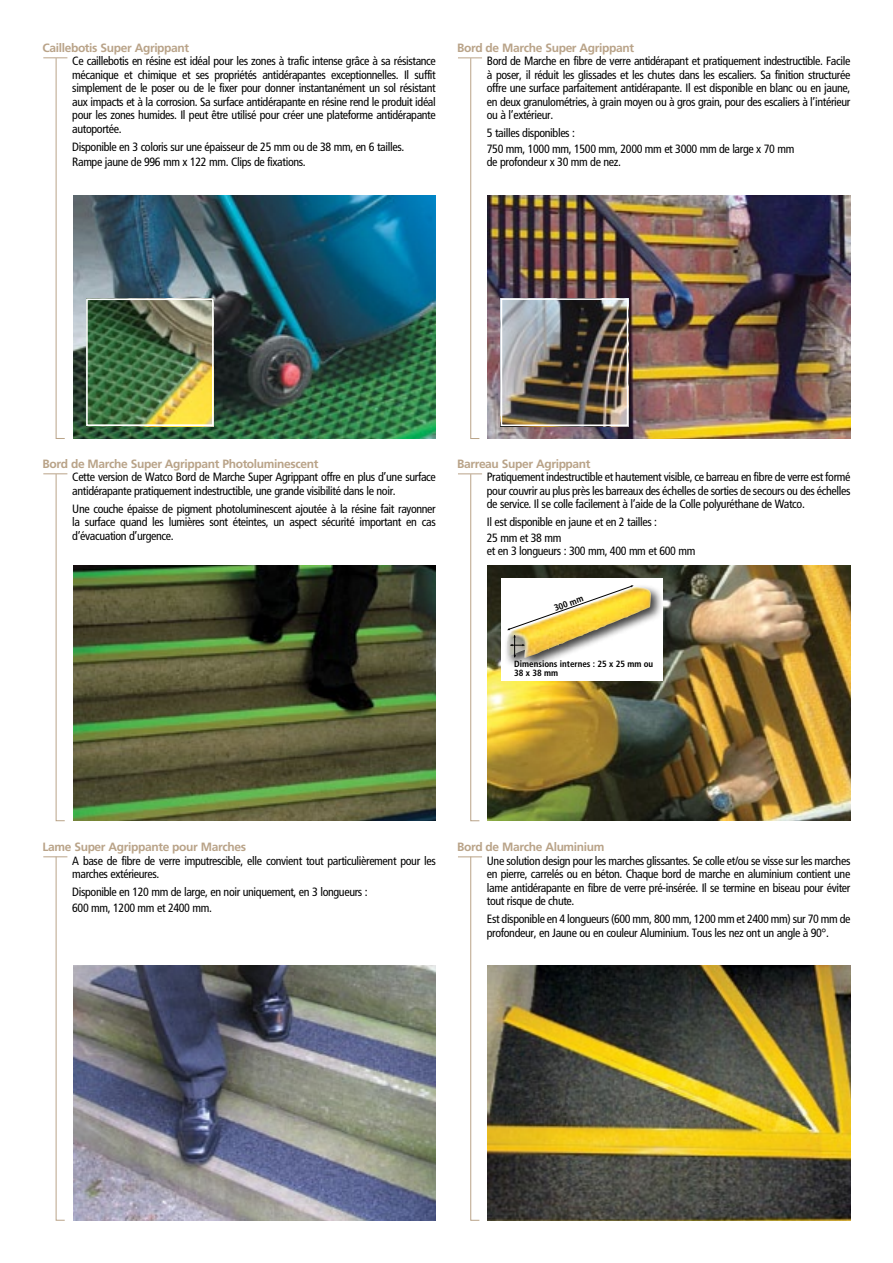
<style>
.page{position:relative;width:893px;height:1263px;background:#fff}
.page>*{position:absolute;margin:0;border:0;box-sizing:border-box;transform-origin:0 0}
.t1{font:condensed 12px/13.5px "Frutiger";letter-spacing:-.03em;color:#000}
.t2{font:700 12px "Frutiger";letter-spacing:-.03em;color:#b9a388}
.t3{font:700 condensed 9px/9px "Frutiger";color:#000}
</style>
<div class="page">
<svg style="left:43px;top:58px;width:24px;height:381px"></svg>
<svg style="left:43px;top:474px;width:24px;height:347px"></svg>
<svg style="left:43px;top:856px;width:24px;height:364px"></svg>
<img style="left:73px;top:566px;width:363px;height:255px">
<img style="left:488px;top:196px;width:362px;height:243px">
<img style="left:488px;top:965px;width:362px;height:255px">
<img style="left:73px;top:965px;width:363px;height:255px">
<img style="left:488px;top:566px;width:362px;height:255px">
<img style="left:73px;top:196px;width:363px;height:243px">
<img style="left:89px;top:301px;width:122px;height:122px">
<div style="left:86px;top:298px;width:128px;height:128px;border:2px solid #fff"></div>
<img style="left:504px;top:301px;width:121px;height:122px">
<div style="left:501px;top:298px;width:127px;height:128px;border:2px solid #fff"></div>
<svg style="left:458px;top:58px;width:24px;height:381px"></svg>
<svg style="left:458px;top:474px;width:24px;height:347px"></svg>
<svg style="left:458px;top:856px;width:24px;height:365px"></svg>
<div style="left:501px;top:578px;width:161px;height:102px;background:#fff"></div>
<div style="left:503px;top:583px;width:160px;height:86px;background:#000;opacity:.75"></div>
<img style="left:634px;top:587px;width:17px;height:71px">
<svg style="left:507px;top:585px;width:127px;height:73px"></svg>
<p class="t2" style="left:43px;top:41px;width:148px">Caillebotis Super Agrippant</p>
<p class="t1" style="left:72px;top:55px;width:365px;text-align:justify">Ce caillebotis en résine est idéal pour les zones à trafic intense grâce à sa résistance mécanique et chimique et ses propriétés antidérapantes exceptionnelles. Il suffit simplement de le poser ou de le fixer pour donner instantanément un sol résistant aux impacts et à la corrosion. Sa surface antidérapante en résine rend le produit idéal pour les zones humides. Il peut être utilisé pour créer une plateforme antidérapante autoportée.</p>
<p class="t1" style="left:72px;top:139px;width:334px;line-height:15.6px">Disponible en 3 coloris sur une épaisseur de 25 mm ou de 38 mm, en 6 tailles.<br>Rampe jaune de 996 mm x 122 mm. Clips de fixations.</p>
<p class="t2" style="left:457px;top:41px;width:178px">Bord de Marche Super Agrippant</p>
<p class="t1" style="left:487px;top:55px;width:365px;text-align:justify">Bord de Marche en fibre de verre antidérapant et pratiquement indestructible. Facile à poser, il réduit les glissades et les chutes dans les escaliers. Sa finition structurée offre une surface parfaitement antidérapante. Il est disponible en blanc ou en jaune, en deux granulométries, à grain moyen ou à gros grain, pour des escaliers à l’intérieur ou à l’extérieur.</p>
<p class="t1" style="left:487px;top:125px;width:309px;line-height:15.6px">5 tailles disponibles :<br>750 mm, 1000 mm, 1500 mm, 2000 mm et 3000 mm de large x 70 mm</p>
<p class="t1" style="left:487px;top:155px;width:136px">de profondeur x 30 mm de nez.</p>
<p class="t2" style="left:43px;top:457px;width:277px">Bord de Marche Super Agrippant Photoluminescent</p>
<p class="t1" style="left:72px;top:470px;width:365px">Cette version de Watco Bord de Marche Super Agrippant offre en plus d’une surface antidérapante pratiquement indestructible, une grande visibilité dans le noir.</p>
<p class="t1" style="left:72px;top:502px;width:365px;text-align:justify">Une couche épaisse de pigment photoluminescent ajoutée à la résine fait rayonner la surface quand les lumières sont éteintes, un aspect sécurité important en cas d’évacuation d’urgence.</p>
<p class="t2" style="left:457px;top:457px;width:135px">Barreau Super Agrippant</p>
<p class="t1" style="left:487px;top:470px;width:365px;text-align:justify">Pratiquement indestructible et hautement visible, ce barreau en fibre de verre est formé pour couvrir au plus près les barreaux des échelles de sorties de secours ou des échelles de service. Il se colle facilement à l’aide de la Colle polyuréthane de Watco.</p>
<p class="t1" style="left:487px;top:514px;width:172px;line-height:15.6px">Il est disponible en jaune et en 2 tailles :<br>25 mm et 38 mm</p>
<p class="t1" style="left:487px;top:544px;width:210px">et en 3 longueurs : 300 mm, 400 mm et 600 mm</p>
<p class="t3" style="left:553px;top:604px;width:32px;rotate:-19deg">300 mm</p>
<p class="t3" style="left:514px;top:659px;width:141px">Dimensions internes : 25 x 25 mm ou<br>38 x 38 mm</p>
<p class="t2" style="left:42px;top:840px;width:205px">Lame Super Agrippante pour Marches</p>
<p class="t1" style="left:72px;top:854px;width:365px">A base de fibre de verre imputrescible, elle convient tout particulièrement pour les marches extérieures.</p>
<p class="t1" style="left:72px;top:884px;width:297px;line-height:15.6px">Disponible en 120 mm de large, en noir uniquement, en 3 longueurs :<br>600 mm, 1200 mm et 2400 mm.</p>
<p class="t2" style="left:457px;top:840px;width:149px">Bord de Marche Aluminium</p>
<p class="t1" style="left:487px;top:854px;width:365px;text-align:justify">Une solution design pour les marches glissantes. Se colle et/ou se visse sur les marches en pierre, carrelés ou en béton. Chaque bord de marche en aluminium contient une lame antidérapante en fibre de verre pré-insérée. Il se termine en biseau pour éviter tout risque de chute.</p>
<p class="t1" style="left:487px;top:912px;width:365px">Est disponible en 4 longueurs (600 mm, 800 mm, 1200 mm et 2400 mm) sur 70 mm de profondeur, en Jaune ou en couleur Aluminium. Tous les nez ont un angle à 90°.</p>
</div>
